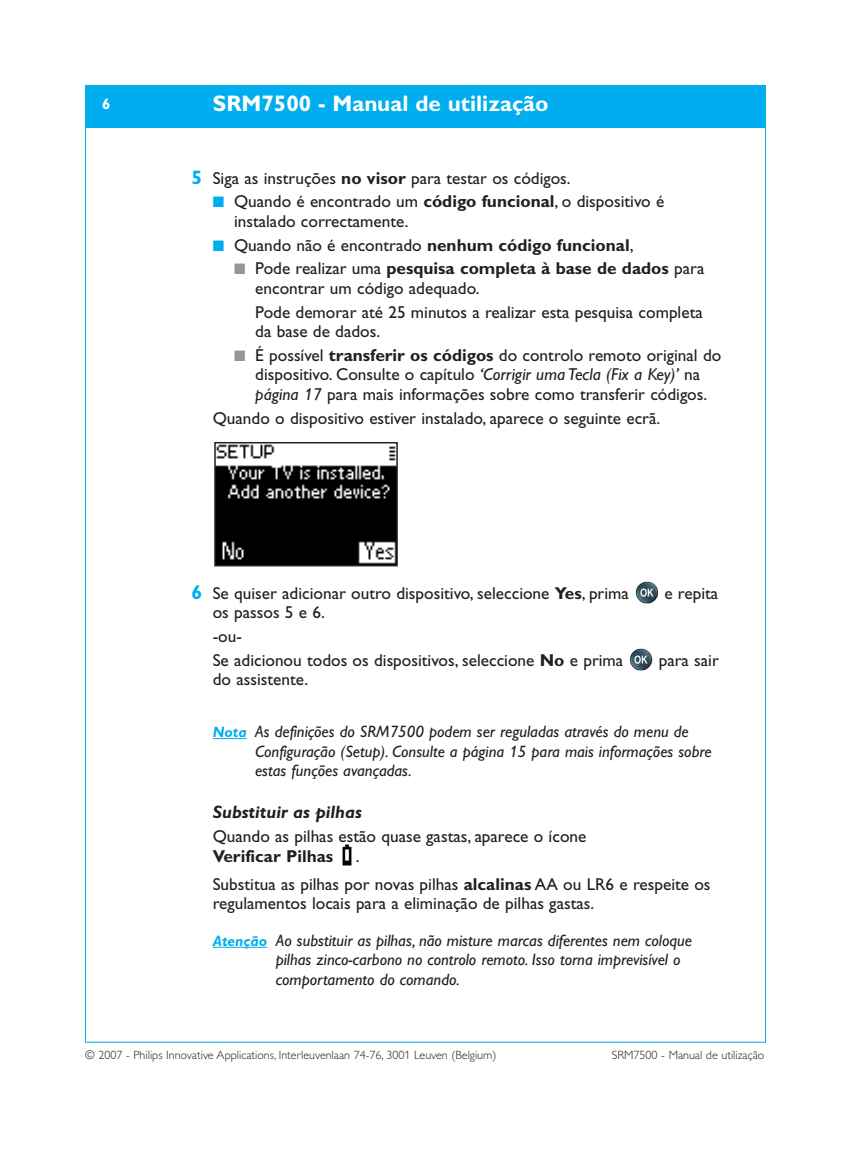
<style>
.page{position:relative;width:851px;height:1149px;background:#fff}
.page>*{position:absolute;margin:0;border:0;box-sizing:border-box;transform-origin:0 0}
.t1{font:700 22.5px "Gill Alt One";color:#fff}
.t2{font:italic 700 18px "Gill Alt One";color:#231f20}
.t3{font:17.25px/19.5px "Gill Alt One";color:#231f20}
.t4{font:700 17.25px "Gill Alt One";color:#231f20}
.t5{font:italic 16.5px/19.5px "Gill Alt One";color:#231f20}
.t6{font:700 15px "Gill Alt One";color:#fff}
.t7{font:300 12px "Gill Alt One";color:#231f20}
.s1{font-weight:700;font-size:19.5px;color:#00aeef}
.s2{font-weight:700}
.s3{color:#00aeef}
.s4{color:#939598}
.s5{font-style:italic}
.s6{font-weight:700;font-size:15px;color:#00aeef}
</style>
<div class="page">
<div style="left:85px;top:85px;width:680px;height:43px;background:#00aeef"></div>
<hr style="left:213px;top:738px;width:34px;height:1px;background:#00aeef">
<hr style="left:213px;top:946px;width:54px;height:1px;background:#00aeef">
<img style="left:342px;top:844px;width:10px;height:22px">
<img style="left:630px;top:648px;width:22px;height:22px">
<img style="left:635px;top:581px;width:22px;height:22px">
<img style="left:217px;top:445px;width:178px;height:118px">
<div style="left:214px;top:442px;width:184px;height:124px;border:2px solid #231f20"></div>
<p class="t6" style="left:102px;top:99px;width:10px">6</p>
<h1 class="t1" style="left:213px;top:96px;width:337px">SRM7500 - Manual de utilização</h1>
<p class="t3" style="left:191px;top:170px;width:380px"><span class="s1">5</span> Siga as instruções <span class="s2">no visor</span> para testar os códigos.</p>
<p class="t3" style="left:234px;top:193px;width:432px;text-indent:-21px"><span class="s3">■</span> Quando é encontrado um <span class="s2">código funcional</span>, o dispositivo é instalado correctamente.</p>
<p class="t3" style="left:213px;top:237px;width:422px"><span class="s3">■</span> Quando não é encontrado <span class="s2">nenhum código funcional</span>,</p>
<p class="t3" style="left:255px;top:260px;width:450px;text-indent:-21px"><span class="s4">■</span> Pode realizar uma <span class="s2">pesquisa completa à base de dados</span> para encontrar um código adequado.</p>
<p class="t3" style="left:255px;top:304px;width:449px">Pode demorar até 25 minutos a realizar esta pesquisa completa da base de dados.</p>
<p class="t3" style="left:234px;top:347px;width:489px;text-align:center"><span class="s4">■</span> É possível <span class="s2">transferir os códigos</span> do controlo remoto original do dispositivo. Consulte o capítulo <span class="s5">‘Corrigir uma Tecla (Fix a Key)’</span> na <span class="s5">página 17</span> para mais informações sobre como transferir códigos.</p>
<p class="t3" style="left:213px;top:410px;width:449px">Quando o dispositivo estiver instalado, aparece o seguinte ecrã.</p>
<p class="t3" style="left:191px;top:585px;width:439px"><span class="s1">6</span> Se quiser adicionar outro dispositivo, seleccione <span class="s2">Yes</span>, prima</p>
<p class="t3" style="left:664px;top:585px;width:55px">e repita</p>
<p class="t3" style="left:213px;top:602px;width:412px;line-height:23.7px">os passos 5 e 6.<br>-ou-<br>Se adicionou todos os dispositivos, seleccione <span class="s2">No</span> e prima</p>
<p class="t3" style="left:658px;top:652px;width:62px">para sair</p>
<p class="t3" style="left:213px;top:671px;width:97px">do assistente.</p>
<p class="t5" style="left:255px;top:723px;width:458px;text-indent:-42px"><span class="s6">Nota</span> As definições do SRM7500 podem ser reguladas através do menu de<br>Configuração (Setup). Consulte a página 15 para mais informações sobre estas funções avançadas.</p>
<p class="t2" style="left:213px;top:805px;width:151px">Substituir as pilhas</p>
<p class="t3" style="left:213px;top:828px;width:375px">Quando as pilhas estão quase gastas, aparece o ícone</p>
<p class="t4" style="left:213px;top:849px;width:122px">Verificar Pilhas</p>
<p class="t3" style="left:213px;top:843px;width:499px;line-height:28px;text-indent:143px">.<br>Substitua as pilhas por novas pilhas <span class="s2">alcalinas</span> AA ou LR6 e respeite os</p>
<p class="t3" style="left:213px;top:895px;width:383px">regulamentos locais para a eliminação de pilhas gastas.</p>
<p class="t5" style="left:276px;top:932px;width:418px;text-indent:-63px"><span class="s6">Atenção</span> Ao substituir as pilhas, não misture marcas diferentes nem coloque pilhas zinco-carbono no controlo remoto. Isso torna imprevisível o comportamento do comando.</p>
<p class="t7" style="left:85px;top:1050px;width:413px">© 2007 - Philips Innovative Applications, Interleuvenlaan 74-76, 3001 Leuven (Belgium)</p>
<p class="t7" style="left:611px;top:1050px;width:154px">SRM7500 - Manual de utilização</p>
</div>
